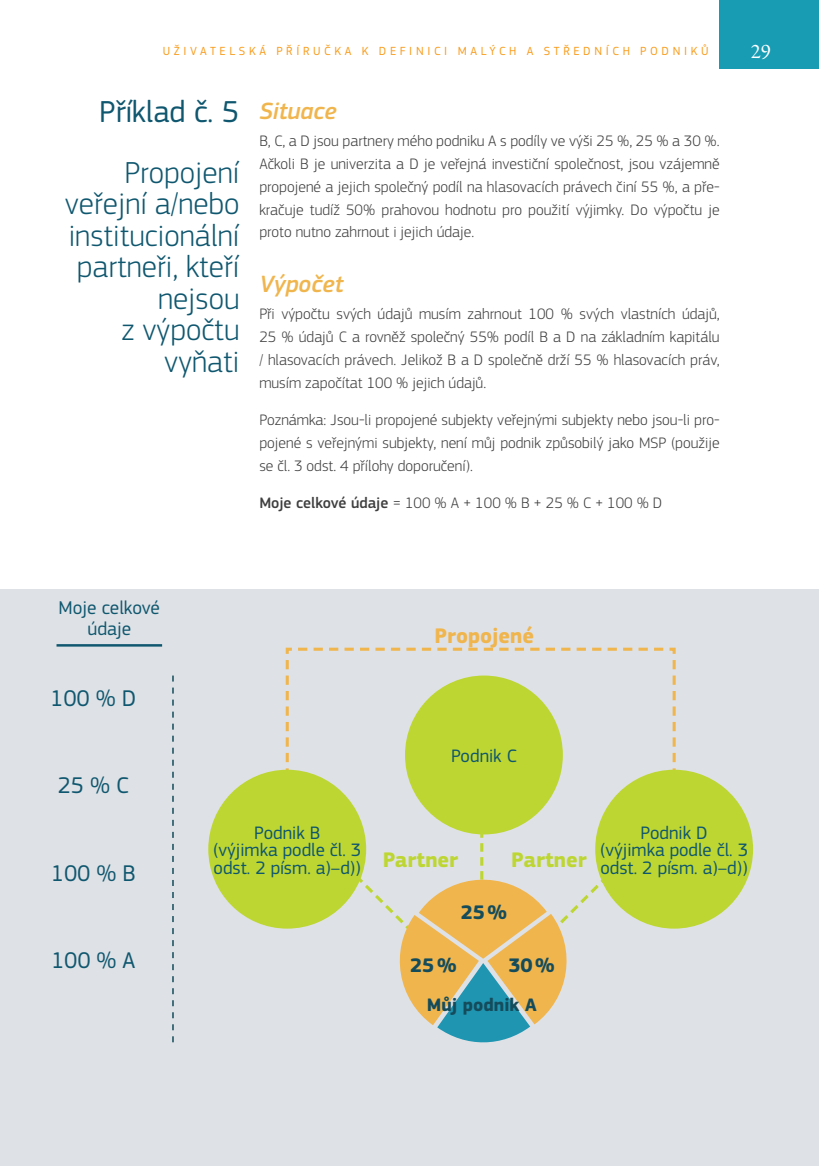
<style>
.page{position:relative;width:819px;height:1166px;background:#fff}
.page>*{position:absolute;margin:0;border:0;box-sizing:border-box;transform-origin:0 0}
.title_2_right_light{font:300 31.5px/31.5px "EC Square Sans Pro";color:#0f576f;text-align:right}
.title_2_right{font:31.5px "EC Square Sans Pro";color:#0f576f}
.title_2_orange{font:italic 500 24.5px "EC Square Sans Pro";color:#f0b54d}
.t1{font:23.62px "EC Square Sans Pro";color:#0f576f}
.t2{font:700 21.88px "EC Square Sans Pro";color:#bdd631}
.t3{font:700 21.88px "EC Square Sans Pro";color:#f0b54d}
.t4{font:21px "Garamond Premr Pro";color:#fff}
.t5{font:700 20.47px "EC Square Sans Pro";color:#154c5c}
.t6{font:19.25px/21px "EC Square Sans Pro";color:#0f576f;text-align:center}
.t7{font:18.72px/17.5px "EC Square Sans Pro";color:#0f576f;text-align:center}
.t8{font:700 18.72px "EC Square Sans Pro";color:#154c5c}
.body_nsb{font:300 15.75px/22.8px "EC Square Sans Pro";color:#3e3e3f;text-align:justify}
.body{font:300 15.75px/22.8px "EC Square Sans Pro";color:#3e3e3f;text-align:justify}
.t9{font:12.25px "EC Square Sans Pro";letter-spacing:.295em;color:#f89c1c}
.s1{font-weight:500}
</style>
<div class="page">
<div style="left:719px;top:0;width:100px;height:68px;background:#179cb4"></div>
<div style="left:0;top:590px;width:819px;height:576px;background:#dee1e5"></div>
<hr style="left:56px;top:644px;width:106px;height:2px;background:#0f576f">
<svg style="left:285px;top:647px;width:391px;height:7px"></svg>
<svg style="left:208px;top:660px;width:545px;height:383px"></svg>
<svg style="left:172px;top:675px;width:2px;height:367px"></svg>
<p class="t9" style="left:163px;top:44px;width:57px">Uži vatels</p>
<p class="t9" style="left:249px;top:44px;width:140px">ká příru čka k definici</p>
<p class="t9" style="left:457px;top:44px;width:88px">malých a st</p>
<p class="t9" style="left:563px;top:44px;width:21px">ř edn</p>
<p class="t9" style="left:605px;top:44px;width:45px">ích podni</p>
<p class="t9" style="left:690px;top:44px;width:19px">k ů</p>
<h3 class="t4" style="left:750px;top:39px;width:22px">29</h3>
<p class="title_2_right" style="left:99px;top:93px;width:142px">Příklad č. 5</p>
<p class="title_2_right_light" style="left:65px;top:157px;width:176px">Propojení veřejní a/nebo institucionální partneři, kteří nejsou<br>z výpočtu vyňati</p>
<p class="title_2_orange" style="left:259px;top:96px;width:79px">Situace</p>
<p class="body_nsb" style="left:259px;top:130px;width:462px">B, C, a D jsou partnery mého podniku A s podíly ve výši 25 %, 25 % a 30 %.<br>Ačkoli B je univerzita a D je veřejná investiční společnost, jsou vzájemně propojené a jejich společný podíl na hlasovacích právech činí 55 %, a pře&shy;kračuje tudíž 50% prahovou hodnotu pro použití výjimky. Do výpočtu je proto nutno zahrnout i jejich údaje.</p>
<p class="title_2_orange" style="left:259px;top:269px;width:86px">Výpočet</p>
<p class="body_nsb" style="left:259px;top:303px;width:462px">Při výpočtu svých údajů musím zahrnout 100 % svých vlastních údajů, 25 % údajů C a rovněž společný 55% podíl B a D na základním kapitálu / hlasovacích právech. Jelikož B a D společně drží 55 % hlasovacích práv, musím započítat 100 % jejich údajů.</p>
<p class="body" style="left:259px;top:409px;width:462px">Poznámka: Jsou-li propojené subjekty veřejnými subjekty nebo jsou-li pro&shy;pojené s veřejnými subjekty, není můj podnik způsobilý jako MSP (použije se čl. 3 odst. 4 přílohy doporučení).</p>
<p class="body" style="left:259px;top:492px;width:404px"><span class="s1">Moje celkové údaje</span> = 100 % A + 100 % B + 25 % C + 100 % D</p>
<p class="t6" style="left:59px;top:597px;width:103px">Moje celkové údaje</p>
<p class="t1" style="left:50px;top:684px;width:88px">100 % D</p>
<p class="t1" style="left:58px;top:772px;width:73px">25 % C</p>
<p class="t1" style="left:51px;top:859px;width:86px">100 % B</p>
<p class="t1" style="left:51px;top:946px;width:85px">100 % A</p>
<p class="t3" style="left:434px;top:623px;width:101px">Propojené</p>
<p class="t7" style="left:451px;top:747px;width:67px">Podnik C</p>
<p class="t7" style="left:213px;top:824px;width:150px">Podnik B<br>(výjimka podle čl. 3 odst. 2 písm. a)–d))</p>
<p class="t2" style="left:382px;top:846px;width:77px">Partner</p>
<p class="t2" style="left:511px;top:846px;width:77px">Partner</p>
<p class="t5" style="left:460px;top:900px;width:48px">25%</p>
<p class="t7" style="left:600px;top:824px;width:150px">Podnik D<br>(výjimka podle čl. 3 odst. 2 písm. a)–d))</p>
<p class="t5" style="left:410px;top:953px;width:48px">25%</p>
<p class="t8" style="left:427px;top:993px;width:111px">Můj podnik A</p>
<p class="t5" style="left:508px;top:953px;width:48px">30%</p>
</div>
